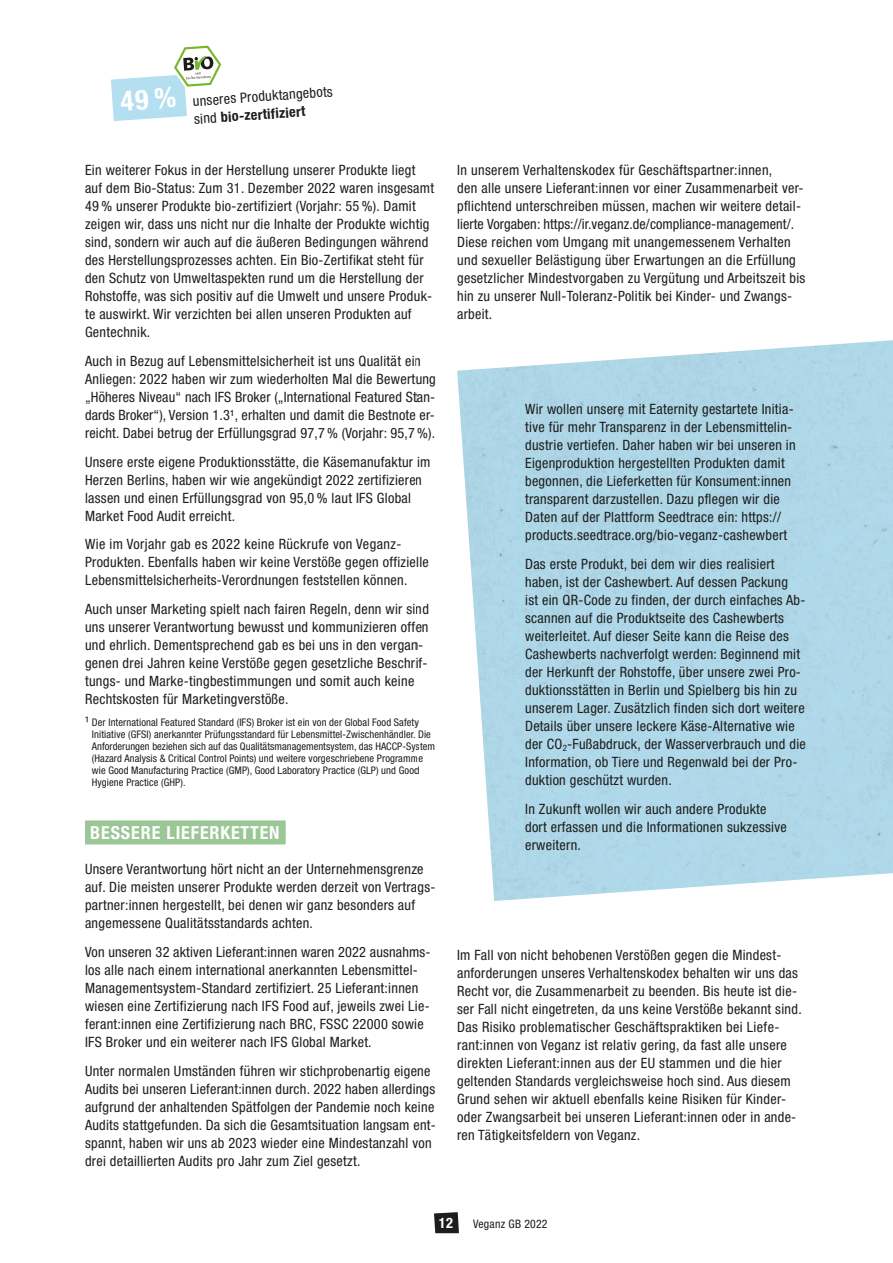
<style>
.page{position:relative;width:893px;height:1263px;background:#fff}
.page>*{position:absolute;margin:0;border:0;box-sizing:border-box;transform-origin:0 0}
.t1{font:700 condensed 18px "Helvetica Neue LT Std";letter-spacing:.05em;color:#fff}
.t2{font:700 condensed 14.4px "Helvetica Neue LT Std";color:#fff}
.t3{font:condensed 14.25px/18px "Helvetica Neue LT Std";letter-spacing:.02em;color:#1d1d1b}
.t4{font:condensed 11.7px "Helvetica Neue LT Std";letter-spacing:.02em;color:#1d1d1b}
.t5{font:condensed 10.5px/12px "Helvetica Neue LT Std";letter-spacing:.01em;color:#1d1d1b}
.s1{font-weight:700;font-size:27.75px;color:#fff}
.s2{font-weight:700}
.s3{font-size:13.5px}
</style>
<div class="page">
<div style="left:85px;top:820px;width:201px;height:24px;background:#9bc796"></div>
<svg style="left:111px;top:45px;width:111px;height:76px"></svg>
<svg style="left:434px;top:1212px;width:25px;height:21px"></svg>
<p class="t3" style="left:192px;top:92px;width:142px;text-indent:-72px;rotate:-4deg"><span class="s1">49 %</span> unseres Produktangebots sind <span class="s2">bio-zertifiziert</span></p>
<p class="t3" style="left:85px;top:161px;width:351px">Ein weiterer Fokus in der Herstellung unserer Produkte liegt auf dem Bio-Status: Zum 31. Dezember 2022 waren insgesamt 49 % unserer Produkte bio-zertifiziert (Vorjahr: 55 %). Damit zeigen wir, dass uns nicht nur die Inhalte der Produkte wichtig sind, sondern wir auch auf die äußeren Bedingungen während des Herstellungsprozesses achten. Ein Bio-Zertifikat steht für den Schutz von Umweltaspekten rund um die Herstellung der Rohstoffe, was sich positiv auf die Umwelt und unsere Produk&shy;te auswirkt. Wir verzichten bei allen unseren Produkten auf Gentechnik.</p>
<p class="t3" style="left:85px;top:352px;width:352px">Auch in Bezug auf Lebensmittelsicherheit ist uns Qualität ein Anliegen: 2022 haben wir zum wiederholten Mal die Bewertung „Höheres Niveau“ nach IFS Broker („International Featured Stan&shy;dards Broker“), Version 1.3¹, erhalten und damit die Bestnote er&shy;reicht. Dabei betrug der Erfüllungsgrad 97,7 % (Vorjahr: 95,7 %).</p>
<p class="t3" style="left:85px;top:452px;width:347px">Unsere erste eigene Produktionsstätte, die Käsemanufaktur im Herzen Berlins, haben wir wie angekündigt 2022 zertifizieren lassen und einen Erfüllungsgrad von 95,0 % laut IFS Global Market Food Audit erreicht.</p>
<p class="t3" style="left:85px;top:535px;width:345px">Wie im Vorjahr gab es 2022 keine Rückrufe von Veganz-<br>Produkten. Ebenfalls haben wir keine Verstöße gegen offizielle<br>Lebensmittelsicherheits-Verordnungen feststellen können.</p>
<p class="t3" style="left:85px;top:600px;width:346px">Auch unser Marketing spielt nach fairen Regeln, denn wir sind uns unserer Verantwortung bewusst und kommunizieren offen und ehrlich. Dementsprechend gab es bei uns in den vergan&shy;genen drei Jahren keine Verstöße gegen gesetzliche Beschrif&shy;tungs- und Marke-tingbestimmungen und somit auch keine Rechtskosten für Marketingverstöße.</p>
<p class="t5" style="left:92px;top:717px;width:345px;text-indent:-7px"><span class="s3">¹</span> Der International Featured Standard (IFS) Broker ist ein von der Global Food Safety Initiative (GFSI) anerkannter Prüfungsstandard für Lebensmittel-Zwischenhändler. Die Anforderungen beziehen sich auf das Qualitätsmanagementsystem, das HACCP-System (Hazard Analysis &amp; Critical Control Points) und weitere vorgeschriebene Programme wie Good Manufacturing Practice (GMP), Good Laboratory Practice (GLP) und Good Hygiene Practice (GHP).</p>
<p class="t1" style="left:90px;top:822px;width:191px">BESSERE LIEFERKETTEN</p>
<p class="t3" style="left:85px;top:860px;width:350px">Unsere Verantwortung hört nicht an der Unternehmensgrenze auf. Die meisten unserer Produkte werden derzeit von Vertrags&shy;partner:innen hergestellt, bei denen wir ganz besonders auf angemessene Qualitätsstandards achten.</p>
<p class="t3" style="left:85px;top:943px;width:347px">Von unseren 32 aktiven Lieferant:innen waren 2022 ausnahms&shy;los alle nach einem international anerkannten Lebensmittel-Managementsystem-Standard zertifiziert. 25 Lieferant:innen wiesen eine Zertifizierung nach IFS Food auf, jeweils zwei Lie&shy;ferant:innen eine Zertifizierung nach BRC, FSSC 22000 sowie IFS Broker und ein weiterer nach IFS Global Market.</p>
<p class="t3" style="left:85px;top:1061px;width:352px">Unter normalen Umständen führen wir stichprobenartig eigene Audits bei unseren Lieferant:innen durch. 2022 haben allerdings aufgrund der anhaltenden Spätfolgen der Pandemie noch keine Audits stattgefunden. Da sich die Gesamtsituation langsam ent&shy;spannt, haben wir uns ab 2023 wieder eine Mindestanzahl von drei detaillierten Audits pro Jahr zum Ziel gesetzt.</p>
<p class="t3" style="left:457px;top:161px;width:350px">In unserem Verhaltenskodex für Geschäftspartner:innen,<br>den alle unsere Lieferant:innen vor einer Zusammenarbeit ver&shy;pflichtend unterschreiben müssen, machen wir weitere detail&shy;lierte Vorgaben: https://ir.veganz.de/compliance-management/.<br>Diese reichen vom Umgang mit unangemessenem Verhalten und sexueller Belästigung über Erwartungen an die Erfüllung gesetzlicher Mindestvorgaben zu Vergütung und Arbeitszeit bis hin zu unserer Null-Toleranz-Politik bei Kinder- und Zwangs&shy;arbeit.</p>
<p class="t3" style="left:525px;top:400px;width:272px">Wir wollen unsere mit Eaternity gestartete Initia&shy;tive für mehr Transparenz in der Lebensmittelin&shy;dustrie vertiefen. Daher haben wir bei unseren in Eigenproduktion hergestellten Produkten damit begonnen, die Lieferketten für Konsument:innen transparent darzustellen. Dazu pflegen wir die Daten auf der Plattform Seedtrace ein: https:// products.seedtrace.org/bio-veganz-cashewbert</p>
<p class="t3" style="left:525px;top:555px;width:282px">Das erste Produkt, bei dem wir dies realisiert haben, ist der Cashewbert. Auf dessen Packung<br>ist ein QR-Code zu finden, der durch einfaches Ab&shy;scannen auf die Produktseite des Cashewberts weiterleitet. Auf dieser Seite kann die Reise des Cashewberts nachverfolgt werden: Beginnend mit der Herkunft der Rohstoffe, über unsere zwei Pro&shy;duktionsstätten in Berlin und Spielberg bis hin zu unserem Lager. Zusätzlich finden sich dort weitere Details über unsere leckere Käse-Alternative wie der CO<sub>2</sub>-Fußabdruck, der Wasserverbrauch und die Information, ob Tiere und Regenwald bei der Pro&shy;duktion geschützt wurden.</p>
<p class="t3" style="left:525px;top:799px;width:263px">In Zukunft wollen wir auch andere Produkte dort erfassen und die Informationen sukzessive erweitern.</p>
<p class="t3" style="left:457px;top:946px;width:346px">Im Fall von nicht behobenen Verstößen gegen die Mindest&shy;anforderungen unseres Verhaltenskodex behalten wir uns das Recht vor, die Zusammenarbeit zu beenden. Bis heute ist die&shy;ser Fall nicht eingetreten, da uns keine Verstöße bekannt sind.<br>Das Risiko problematischer Geschäftspraktiken bei Liefe&shy;rant:innen von Veganz ist relativ gering, da fast alle unsere direkten Lieferant:innen aus der EU stammen und die hier geltenden Standards vergleichsweise hoch sind. Aus diesem Grund sehen wir aktuell ebenfalls keine Risiken für Kinder&shy;oder Zwangsarbeit bei unseren Lieferant:innen oder in ande&shy;ren Tätigkeitsfeldern von Veganz.</p>
<p class="t2" style="left:439px;top:1214px;width:16px">12</p>
<p class="t4" style="left:473px;top:1217px;width:76px">Veganz GB 2022</p>
</div>
